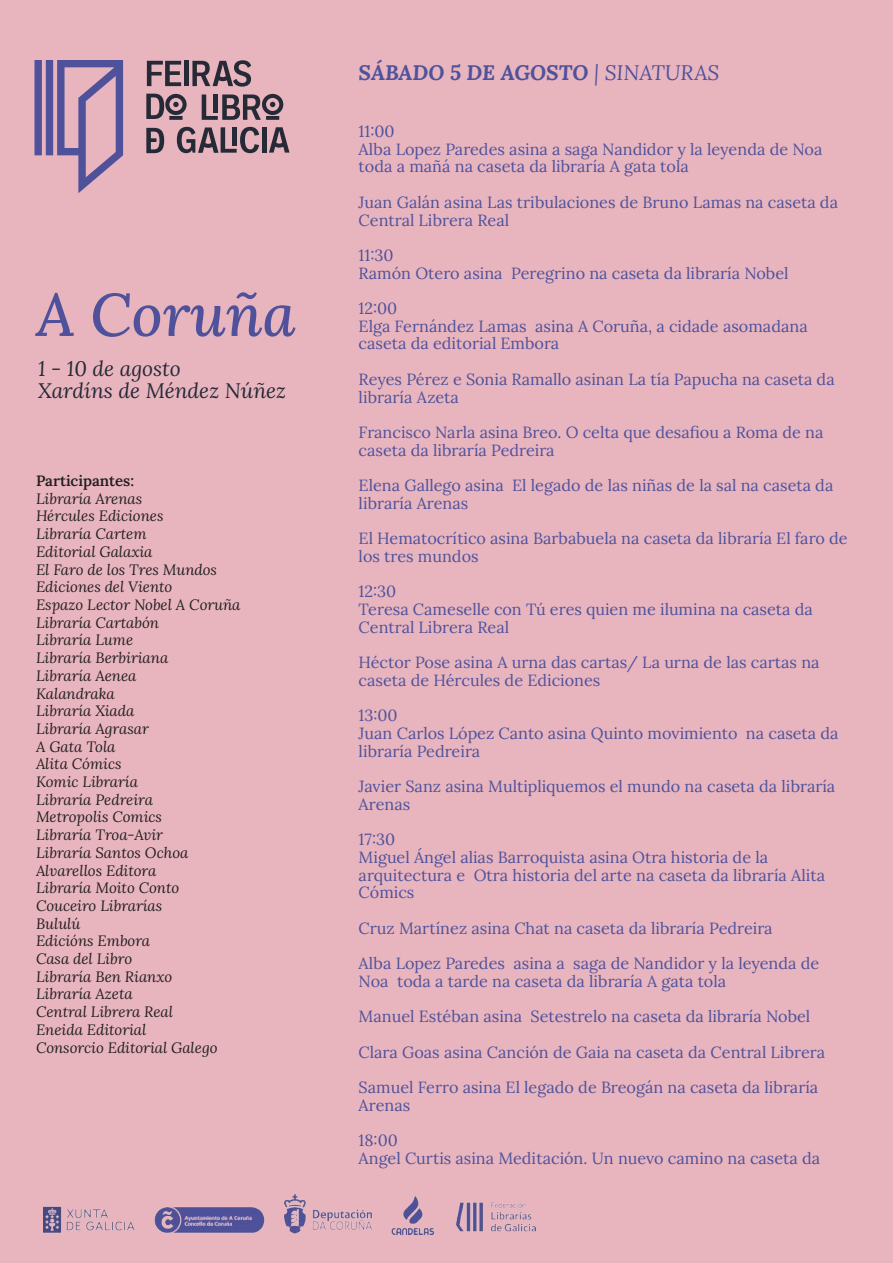
<style>
.page{position:relative;width:893px;height:1263px;background:#e8b5bf}
.page>*{position:absolute;margin:0;border:0;box-sizing:border-box;transform-origin:0 0}
.t1{font:italic 500 60px "Lora";color:#4f529b}
.t2{font:italic 21px/22.2px "Lora";color:#252a36}
.t3{font:italic 700 21px "Lora";letter-spacing:-.005em;color:#4f529b}
.t4{font:16.2px/17.7px "Lora";color:#4f529b}
.t5{font:italic 15px/17.7px "Lora";letter-spacing:-.005em;color:#231f20}
.t6{font:600 15px "Lora";color:#231f20}
.s1{font-weight:400}
</style>
<div class="page">
<svg style="left:34px;top:60px;width:89px;height:133px"></svg>
<svg style="left:202px;top:94px;width:81px;height:26px"></svg>
<svg style="left:146px;top:94px;width:41px;height:26px"></svg>
<svg style="left:147px;top:61px;width:34px;height:25px"></svg>
<div style="left:184px;top:61px;width:5px;height:25px;background:#252a36"></div>
<svg style="left:192px;top:60px;width:59px;height:27px"></svg>
<svg style="left:146px;top:128px;width:18px;height:25px"></svg>
<hr style="left:262px;top:127px;width:4px;height:26px;background:#252a36">
<svg style="left:177px;top:127px;width:82px;height:26px"></svg>
<svg style="left:269px;top:127px;width:20px;height:26px"></svg>
<img style="left:44px;top:1194px;width:491px;height:41px">
<h1 class="t1" style="left:36px;top:274px;width:261px">A Coruña</h1>
<p class="t2" style="left:38px;top:357px;width:250px">1 - 10 de agosto<br>Xardíns de Méndez Núñez</p>
<p class="t6" style="left:36px;top:471px;width:100px">Participantes:</p>
<p class="t5" style="left:36px;top:489px;width:206px">Libraría Arenas<br>Hércules Ediciones<br>Libraría Cartem<br>Editorial Galaxia<br>El Faro de los Tres Mundos<br>Ediciones del Viento<br>Espazo Lector Nobel A Coruña<br>Libraría Cartabón<br>Libraría Lume<br>Libraría Berbiriana<br>Libraría Aenea<br>Kalandraka<br>Libraría Xiada<br>Libraría Agrasar<br>A Gata Tola<br>Alita Cómics<br>Komic Libraría<br>Libraría Pedreira<br>Metropolis Comics<br>Libraría Troa-Avir<br>Libraría Santos Ochoa<br>Alvarellos Editora<br>Libraría Moito Conto<br>Couceiro Librarías<br>Bululú<br>Edicións Embora<br>Casa del Libro<br>Libraría Ben Rianxo<br>Libraría Azeta<br>Central Librera Real<br>Eneida Editorial<br>Consorcio Editorial Galego</p>
<p class="t3" style="left:359px;top:59px;width:362px">SÁBADO 5 DE AGOSTO <span class="s1">| SINATURAS</span></p>
<p class="t4" style="left:359px;top:122px;width:465px">11:00<br>Alba Lopez Paredes asina a saga Nandidor y la leyenda de Noa toda a mañá na caseta da libraría A gata tola</p>
<p class="t4" style="left:359px;top:193px;width:481px">Juan Galán asina Las tribulaciones de Bruno Lamas na caseta da<br>Central Librera Real</p>
<p class="t4" style="left:359px;top:246px;width:431px">11:30<br>Ramón Otero asina Peregrino na caseta da libraría Nobel</p>
<p class="t4" style="left:359px;top:299px;width:451px">12:00<br>Elga Fernández Lamas asina A Coruña, a cidade asomadana caseta da editorial Embora</p>
<p class="t4" style="left:359px;top:370px;width:478px">Reyes Pérez e Sonia Ramallo asinan La tía Papucha na caseta da libraría Azeta</p>
<p class="t4" style="left:359px;top:423px;width:466px">Francisco Narla asina Breo. O celta que desafiou a Roma de na caseta da libraría Pedreira</p>
<p class="t4" style="left:359px;top:476px;width:476px">Elena Gallego asina El legado de las niñas de la sal na caseta da libraría Arenas</p>
<p class="t4" style="left:359px;top:529px;width:491px">El Hematocrítico asina Barbabuela na caseta da libraría El faro de los tres mundos</p>
<p class="t4" style="left:359px;top:582px;width:456px">12:30<br>Teresa Cameselle con Tú eres quien me ilumina na caseta da<br>Central Librera Real</p>
<p class="t4" style="left:359px;top:653px;width:462px">Héctor Pose asina A urna das cartas/ La urna de las cartas na caseta de Hércules de Ediciones</p>
<p class="t4" style="left:359px;top:706px;width:481px">13:00<br>Juan Carlos López Canto asina Quinto movimiento na caseta da libraría Pedreira</p>
<p class="t4" style="left:359px;top:777px;width:478px">Javier Sanz asina Multipliquemos el mundo na caseta da libraría<br>Arenas</p>
<p class="t4" style="left:359px;top:830px;width:468px">17:30<br>Miguel Ángel alias Barroquista asina Otra historia de la arquitectura e Otra historia del arte na caseta da libraría Alita Cómics</p>
<p class="t4" style="left:359px;top:910px;width:462px;line-height:35.4px">Cruz Martínez asina Chat na caseta da libraría Pedreira<br>Alba Lopez Paredes asina a saga de Nandidor y la leyenda de</p>
<p class="t4" style="left:359px;top:963px;width:468px;line-height:35.4px">Noa toda a tarde na caseta da libraría A gata tola<br>Manuel Estéban asina Setestrelo na caseta da libraría Nobel Clara Goas asina Canción de Gaia na caseta da Central Librera Samuel Ferro asina El legado de Breogán na caseta da libraría</p>
<p class="t4" style="left:359px;top:1087px;width:53px;line-height:35.4px">Arenas<br>18:00</p>
<p class="t4" style="left:359px;top:1149px;width:463px">Angel Curtis asina Meditación. Un nuevo camino na caseta da</p>
</div>
